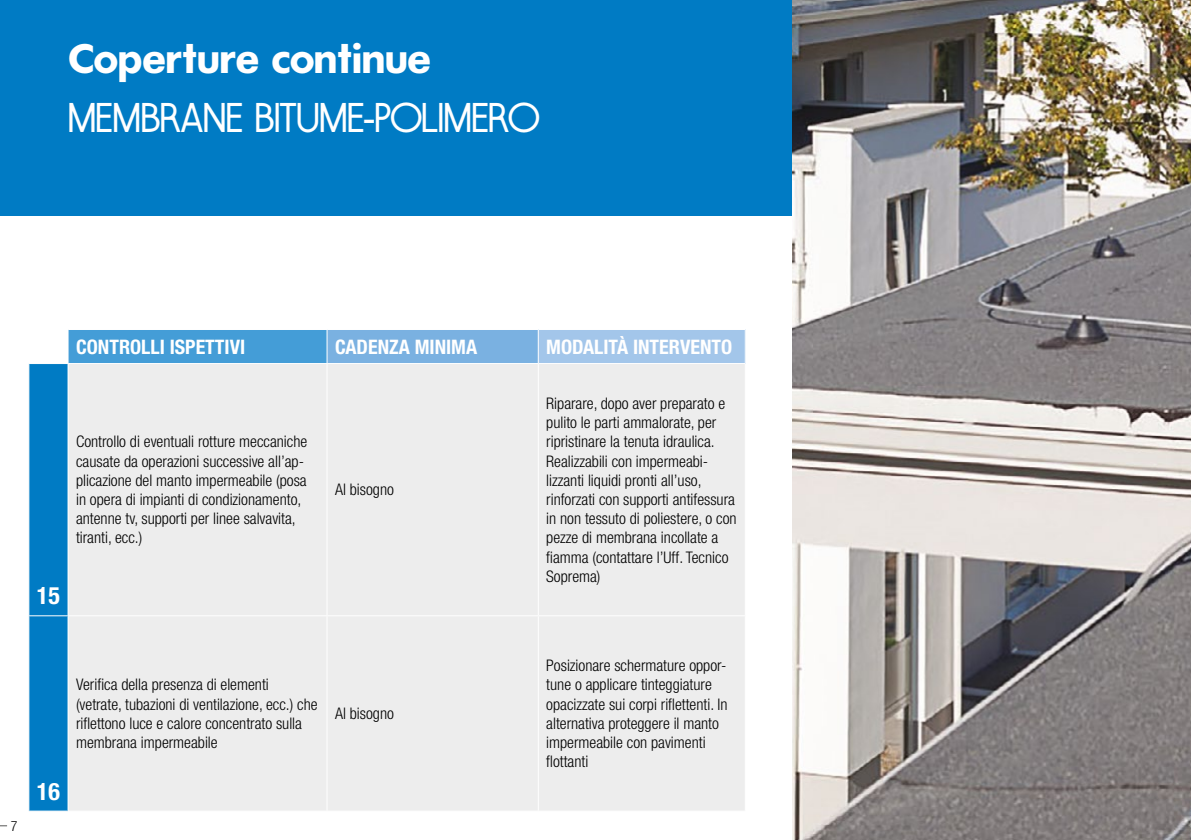
<style>
.page{position:relative;width:1191px;height:840px;background:#fff}
.page>*{position:absolute;margin:0;border:0;box-sizing:border-box;transform-origin:0 0}
.t1{font:43.6px "Les Tres N1";color:#fff}
.t2{font:43.6px "Les Tres N2";color:#fff}
.t3{font:700 condensed 24px "Helvetica Neue LT Std";color:#fff}
.t4{font:700 condensed 20px "Helvetica Neue LT Std";color:#fff}
.t5{font:300 condensed 16px/19.2px "Helvetica Neue LT Std";color:#000}
.t6{font:300 condensed 14px "Helvetica Neue LT Std";color:#000}
</style>
<div class="page">
<div style="left:0;top:0;width:792px;height:215px;background:#007bc4"></div>
<div style="left:68px;top:329px;width:259px;height:34px;background:#449dd7"></div>
<div style="left:327px;top:329px;width:211px;height:34px;background:#7ab1e1"></div>
<div style="left:538px;top:329px;width:207px;height:34px;background:#a3c6ea"></div>
<div style="left:29px;top:364px;width:39px;height:446px;background:#007bc4"></div>
<div style="left:69px;top:364px;width:676px;height:446px;background:#ededed"></div>
<hr style="left:68px;top:329px;width:259px;height:1px;background:#fff">
<hr style="left:327px;top:329px;width:211px;height:1px;background:#fff">
<hr style="left:326px;top:330px;width:1px;height:33px;background:#fff">
<hr style="left:538px;top:329px;width:208px;height:1px;background:#fff">
<hr style="left:538px;top:330px;width:1px;height:33px;background:#fff">
<hr style="left:68px;top:330px;width:1px;height:33px;background:#fff">
<hr style="left:326px;top:364px;width:1px;height:251px;background:#fff">
<hr style="left:538px;top:364px;width:1px;height:251px;background:#fff">
<hr style="left:28px;top:615px;width:40px;height:1px;background:#fff">
<hr style="left:68px;top:615px;width:259px;height:1px;background:#fff">
<hr style="left:327px;top:615px;width:211px;height:1px;background:#fff">
<hr style="left:326px;top:616px;width:1px;height:194px;background:#fff">
<hr style="left:538px;top:615px;width:208px;height:1px;background:#fff">
<hr style="left:538px;top:616px;width:1px;height:194px;background:#fff">
<img style="left:792px;top:0;width:399px;height:839px">
<h1 class="t2" style="left:68px;top:34px;width:364px">Coperture continue</h1>
<h1 class="t1" style="left:68px;top:94px;width:473px">MEMBRANE BITUME-POLIMERO</h1>
<p class="t4" style="left:76px;top:334px;width:171px">CONTROLLI ISPETTIVI</p>
<p class="t4" style="left:335px;top:334px;width:144px">CADENZA MINIMA</p>
<p class="t4" style="left:546px;top:334px;width:187px">MODALITÀ INTERVENTO</p>
<h2 class="t3" style="left:37px;top:581px;width:25px">15</h2>
<p class="t5" style="left:76px;top:431px;width:233px">Controllo di eventuali rotture meccaniche causate da operazioni successive all’ap&shy;plicazione del manto impermeabile (posa in opera di impianti di condizionamento, antenne tv, supporti per linee salvavita, tiranti, ecc.)</p>
<p class="t5" style="left:335px;top:479px;width:60px">Al bisogno</p>
<p class="t5" style="left:546px;top:393px;width:192px">Riparare, dopo aver preparato e pulito le parti ammalorate, per ripristinare la tenuta idraulica.<br>Realizzabili con impermeabi&shy;lizzanti liquidi pronti all’uso, rinforzati con supporti antifessura in non tessuto di poliestere, o con pezze di membrana incollate a fiamma (contattare l’Uff. Tecnico<br>Soprema)</p>
<p class="t6" style="left:11px;top:817px;width:8px">7</p>
<h2 class="t3" style="left:37px;top:776px;width:25px">16</h2>
<p class="t5" style="left:76px;top:674px;width:243px">Verifica della presenza di elementi (vetrate, tubazioni di ventilazione, ecc.) che riflettono luce e calore concentrato sulla membrana impermeabile</p>
<p class="t5" style="left:335px;top:703px;width:60px">Al bisogno</p>
<p class="t5" style="left:546px;top:655px;width:183px">Posizionare schermature oppor&shy;tune o applicare tinteggiature opacizzate sui corpi riflettenti. In alternativa proteggere il manto impermeabile con pavimenti flottanti</p>
</div>
